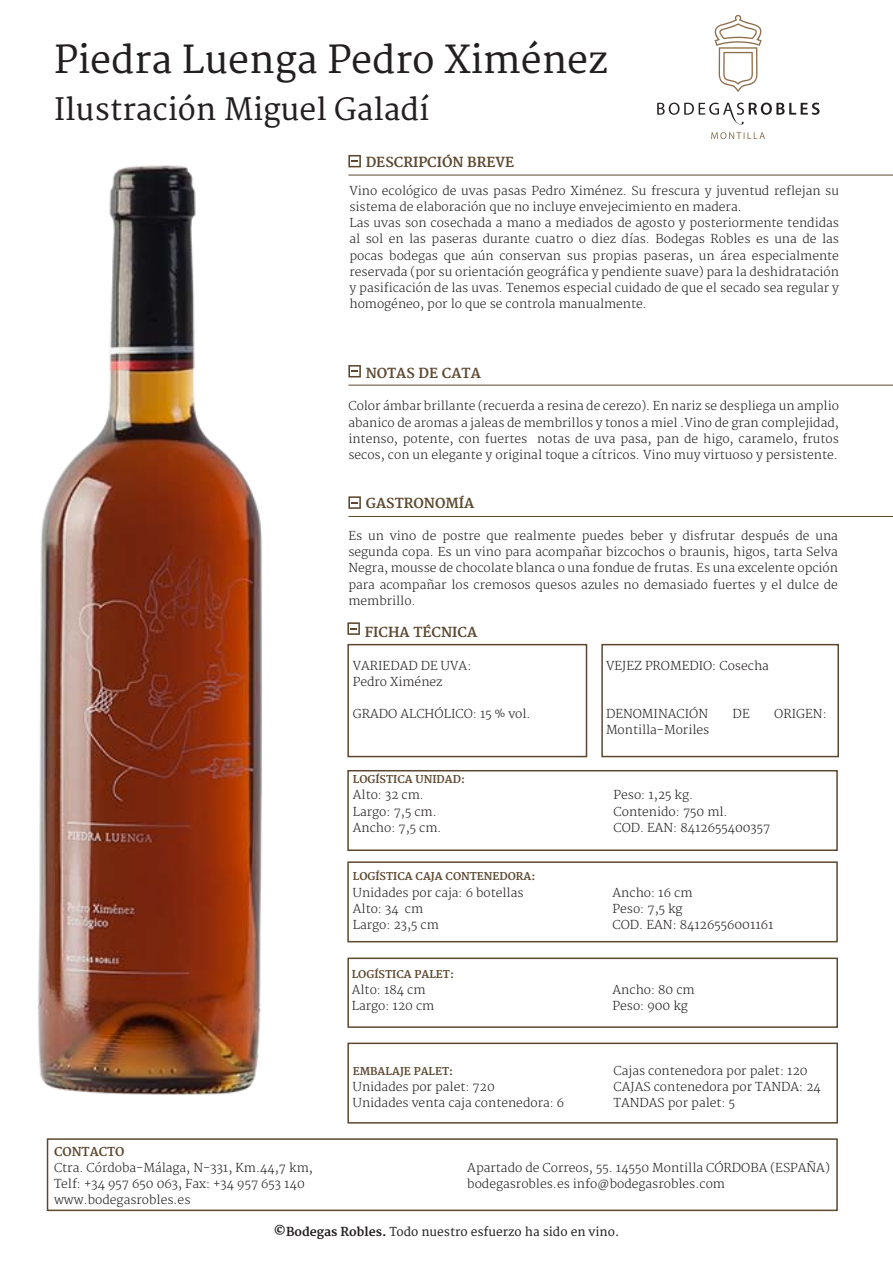
<style>
.page{position:relative;width:893px;height:1263px;background:#fff}
.page>*{position:absolute;margin:0;border:0;box-sizing:border-box;transform-origin:0 0}
.t1{font:37.5px "Merriweather";color:#231f20}
.t2{font:30px "Merriweather";color:#231f20}
.t3{font:700 13.5px "Merriweather";color:#5d482f}
.t4{font:300 12px/16.2px "Merriweather";color:#231f20;text-align:justify}
.t5{font:12px "Merriweather";color:#231f20}
.t6{font:700 12px "Merriweather";color:#5d482f}
.t7{font:700 10.5px "Merriweather";color:#5d482f}
.s1{font-weight:700}
</style>
<div class="page">
<hr style="left:348px;top:175px;width:545px;height:1px;background:#5d482f">
<hr style="left:348px;top:385px;width:545px;height:1px;background:#5d482f">
<hr style="left:348px;top:516px;width:545px;height:1px;background:#5d482f">
<div style="left:47px;top:1138px;width:791px;height:73px;border:2px solid #5d482f"></div>
<div style="left:347px;top:644px;width:240px;height:113px;border:2px solid #5d482f"></div>
<div style="left:601px;top:644px;width:238px;height:113px;border:2px solid #5d482f"></div>
<div style="left:347px;top:770px;width:491px;height:81px;border:2px solid #5d482f"></div>
<div style="left:347px;top:861px;width:491px;height:81px;border:2px solid #5d482f"></div>
<div style="left:347px;top:1042px;width:491px;height:81px;border:2px solid #5d482f"></div>
<svg style="left:657px;top:103px;width:162px;height:22px"></svg>
<svg style="left:711px;top:132px;width:54px;height:7px"></svg>
<svg style="left:714px;top:15px;width:48px;height:77px"></svg>
<div style="left:347px;top:957px;width:491px;height:71px;border:2px solid #5d482f"></div>
<img style="left:38px;top:154px;width:466px;height:1007px">
<p class="t1" style="left:54px;top:38px;width:555px">Piedra Luenga Pedro Ximénez</p>
<p class="t2" style="left:54px;top:92px;width:377px">Ilustración Miguel Galadí</p>
<p class="t3" style="left:366px;top:155px;width:150px">DESCRIPCIÓN BREVE</p>
<p class="t4" style="left:349px;top:183px;width:491px">Vino ecológico de uvas pasas Pedro Ximénez. Su frescura y juventud reflejan su sistema de elaboración que no incluye envejecimiento en madera.</p>
<p class="t4" style="left:349px;top:215px;width:491px">Las uvas son cosechada a mano a mediados de agosto y posteriormente tendidas al sol en las paseras durante cuatro o diez días. Bodegas Robles es una de las pocas bodegas que aún conservan sus propias paseras, un área especialmente reservada (por su orientación geográfica y pendiente suave) para la deshidratación y pasificación de las uvas. Tenemos especial cuidado de que el secado sea regular y homogéneo, por lo que se controla manualmente.</p>
<p class="t3" style="left:366px;top:365px;width:117px">NOTAS DE CATA</p>
<p class="t4" style="left:348px;top:399px;width:492px">Color ámbar brillante (recuerda a resina de cerezo). En nariz se despliega un amplio abanico de aromas a jaleas de membrillos y tonos a miel .Vino de gran complejidad, intenso, potente, con fuertes notas de uva pasa, pan de higo, caramelo, frutos secos, con un elegante y original toque a cítricos. Vino muy virtuoso y persistente.</p>
<p class="t3" style="left:366px;top:495px;width:110px">GASTRONOMÍA</p>
<p class="t4" style="left:348px;top:528px;width:491px">Es un vino de postre que realmente puedes beber y disfrutar después de una segunda copa. Es un vino para acompañar bizcochos o braunis, higos, tarta Selva Negra, mousse de chocolate blanca o una fondue de frutas. Es una excelente opción para acompañar los cremosos quesos azules no demasiado fuertes y el dulce de membrillo.</p>
<p class="t3" style="left:365px;top:625px;width:114px">FICHA TÉCNICA</p>
<p class="t4" style="left:353px;top:658px;width:120px">VARIEDAD DE UVA:</p>
<p class="t4" style="left:353px;top:674px;width:91px">Pedro Ximénez</p>
<p class="t4" style="left:353px;top:706px;width:179px">GRADO ALCHÓLICO: 15 % vol.</p>
<p class="t7" style="left:353px;top:773px;width:114px">LOGÍSTICA UNIDAD:</p>
<p class="t4" style="left:353px;top:787px;width:73px">Alto: 32 cm.</p>
<p class="t4" style="left:353px;top:804px;width:86px">Largo: 7,5 cm.</p>
<p class="t4" style="left:353px;top:820px;width:90px">Ancho: 7,5 cm.</p>
<p class="t7" style="left:353px;top:870px;width:184px">LOGÍSTICA CAJA CONTENEDORA:</p>
<p class="t4" style="left:353px;top:885px;width:172px">Unidades por caja: 6 botellas</p>
<p class="t4" style="left:353px;top:901px;width:72px">Alto: 34 cm</p>
<p class="t4" style="left:353px;top:917px;width:88px">Largo: 23,5 cm</p>
<p class="t7" style="left:352px;top:968px;width:104px">LOGÍSTICA PALET:</p>
<p class="t4" style="left:352px;top:982px;width:75px">Alto: 184 cm</p>
<p class="t4" style="left:352px;top:998px;width:84px">Largo: 120 cm</p>
<p class="t7" style="left:353px;top:1065px;width:102px">EMBALAJE PALET:</p>
<p class="t4" style="left:353px;top:1079px;width:144px">Unidades por palet: 720</p>
<p class="t4" style="left:353px;top:1095px;width:213px">Unidades venta caja contenedora: 6</p>
<p class="t4" style="left:606px;top:658px;width:164px">VEJEZ PROMEDIO: Cosecha</p>
<p class="t4" style="left:606px;top:706px;width:104px">DENOMINACIÓN</p>
<p class="t4" style="left:733px;top:706px;width:19px">DE</p>
<p class="t4" style="left:774px;top:706px;width:54px">ORIGEN:</p>
<p class="t4" style="left:606px;top:723px;width:105px">Montilla-Moriles</p>
<p class="t4" style="left:614px;top:787px;width:81px">Peso: 1,25 kg.</p>
<p class="t4" style="left:614px;top:804px;width:116px">Contenido: 750 ml.</p>
<p class="t4" style="left:614px;top:820px;width:158px">COD. EAN: 8412655400357</p>
<p class="t4" style="left:613px;top:885px;width:81px">Ancho: 16 cm</p>
<p class="t4" style="left:613px;top:901px;width:72px">Peso: 7,5 kg</p>
<p class="t4" style="left:613px;top:917px;width:163px">COD. EAN: 84126556001161</p>
<p class="t4" style="left:613px;top:982px;width:84px">Ancho: 80 cm</p>
<p class="t4" style="left:613px;top:998px;width:77px">Peso: 900 kg</p>
<p class="t4" style="left:614px;top:1063px;width:196px">Cajas contenedora por palet: 120</p>
<p class="t4" style="left:614px;top:1079px;width:209px">CAJAS contenedora por TANDA: 24</p>
<p class="t4" style="left:614px;top:1095px;width:123px">TANDAS por palet: 5</p>
<p class="t6" style="left:54px;top:1144px;width:72px">CONTACTO</p>
<p class="t4" style="left:54px;top:1160px;width:260px">Ctra. Córdoba-Málaga, N-331, Km.44,7 km,</p>
<p class="t4" style="left:467px;top:1160px;width:364px">Apartado de Correos, 55. 14550 Montilla CÓRDOBA (ESPAÑA)</p>
<p class="t4" style="left:54px;top:1176px;width:252px">Telf: +34 957 650 063, Fax: +34 957 653 140</p>
<p class="t4" style="left:467px;top:1176px;width:259px">bodegasrobles.es info@bodegasrobles.com</p>
<p class="t4" style="left:54px;top:1192px;width:138px">www.bodegasrobles.es</p>
<p class="t5" style="left:274px;top:1225px;width:347px"><span class="s1">©Bodegas Robles.</span> Todo nuestro esfuerzo ha sido en vino.</p>
</div>
